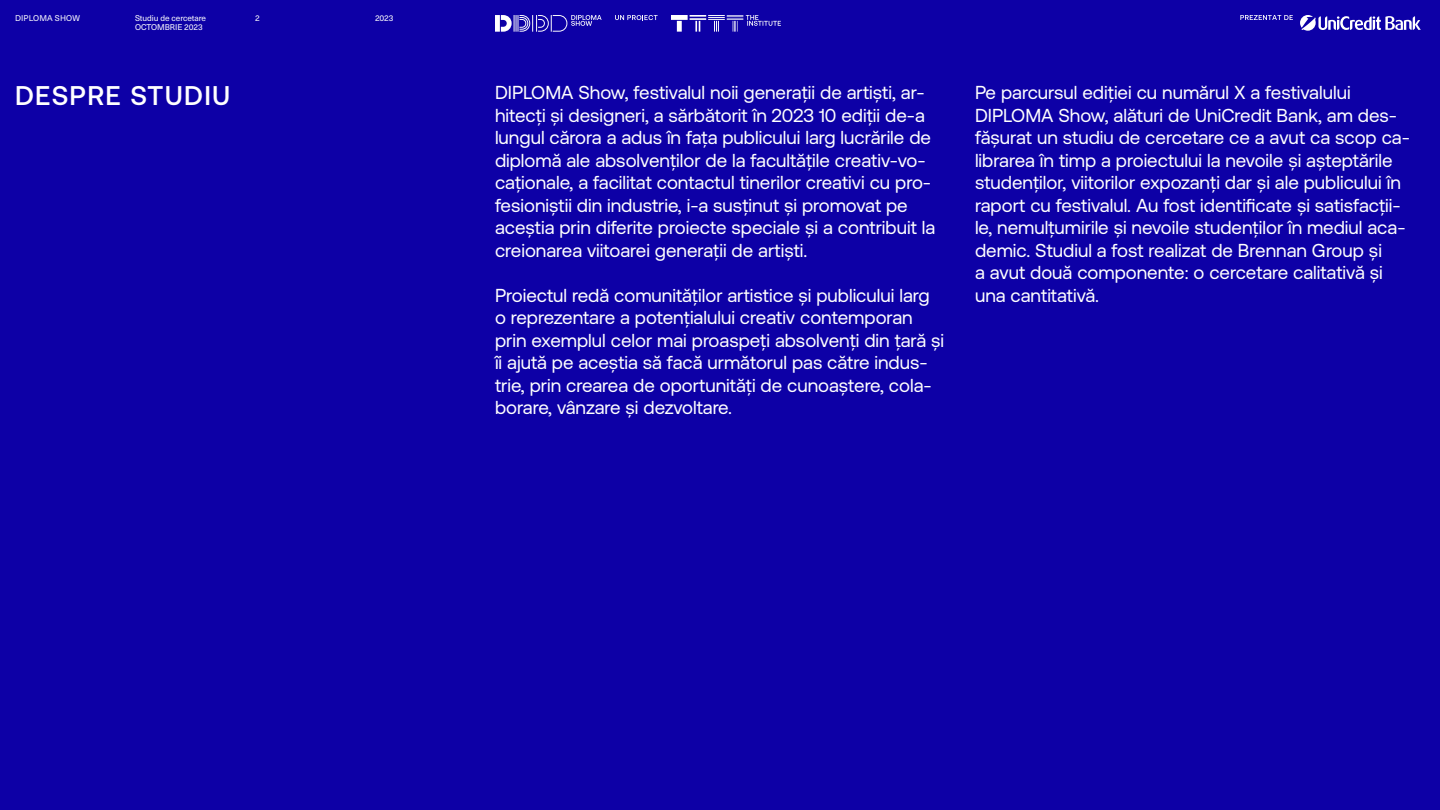
<style>
.page{position:relative;width:1440px;height:810px;background:#0d00a6}
.page>*{position:absolute;margin:0;border:0;box-sizing:border-box;transform-origin:0 0}
.t1{font:500 27px "Aeonik";letter-spacing:.05em;color:#fff}
.t2{font:18.75px/22.5px "Aeonik";color:#fff}
.t3{font:8.25px/9.4px "Neue Haas Unica Pro";letter-spacing:-.005em;color:#fff}
.t4{font:8.25px "Neue Haas Unica Pro";letter-spacing:.02em;color:#fff}
</style>
<div class="page">
<svg style="left:1300px;top:15px;width:121px;height:16px"></svg>
<svg style="left:1240px;top:15px;width:53px;height:5px"></svg>
<svg style="left:615px;top:15px;width:43px;height:5px"></svg>
<svg style="left:671px;top:15px;width:110px;height:17px"></svg>
<svg style="left:495px;top:15px;width:107px;height:17px"></svg>
<p class="t4" style="left:15px;top:13px;width:67px">DIPLOMA SHOW</p>
<p class="t3" style="left:135px;top:13px;width:73px">Studiu de cercetare<br>OCTOMBRIE 2023</p>
<p class="t3" style="left:255px;top:13px;width:6px">2</p>
<p class="t3" style="left:375px;top:13px;width:20px">2023</p>
<h1 class="t1" style="left:15px;top:81px;width:217px">DESPRE STUDIU</h1>
<p class="t2" style="left:495px;top:82px;width:442px">DIPLOMA Show, festivalul noii generații de artiști, ar&shy;hitecți și designeri, a sărbătorit în 2023 10 ediții de-a lungul cărora a adus în fața publicului larg lucrările de diplomă ale absolvenților de la facultățile creativ-vo&shy;caționale, a facilitat contactul tinerilor creativi cu pro&shy;fesioniștii din industrie, i-a susținut și promovat pe aceștia prin diferite proiecte speciale și a contribuit la creionarea viitoarei generații de artiști.</p>
<p class="t2" style="left:495px;top:284px;width:451px">Proiectul redă comunităților artistice și publicului larg o reprezentare a potențialului creativ contemporan prin exemplul celor mai proaspeți absolvenți din țară și îi ajută pe aceștia să facă următorul pas către indus&shy;trie, prin crearea de oportunități de cunoaștere, cola&shy;borare, vânzare și dezvoltare.</p>
<p class="t2" style="left:975px;top:82px;width:436px">Pe parcursul ediției cu numărul X a festivalului DIPLOMA Show, alături de UniCredit Bank, am des&shy;fășurat un studiu de cercetare ce a avut ca scop ca&shy;librarea în timp a proiectului la nevoile și așteptările studenților, viitorilor expozanți dar și ale publicului în raport cu festivalul. Au fost identificate și satisfacții&shy;le, nemulțumirile și nevoile studenților în mediul aca&shy;demic. Studiul a fost realizat de Brennan Group și<br>a avut două componente: o cercetare calitativă și una cantitativă.</p>
</div>
